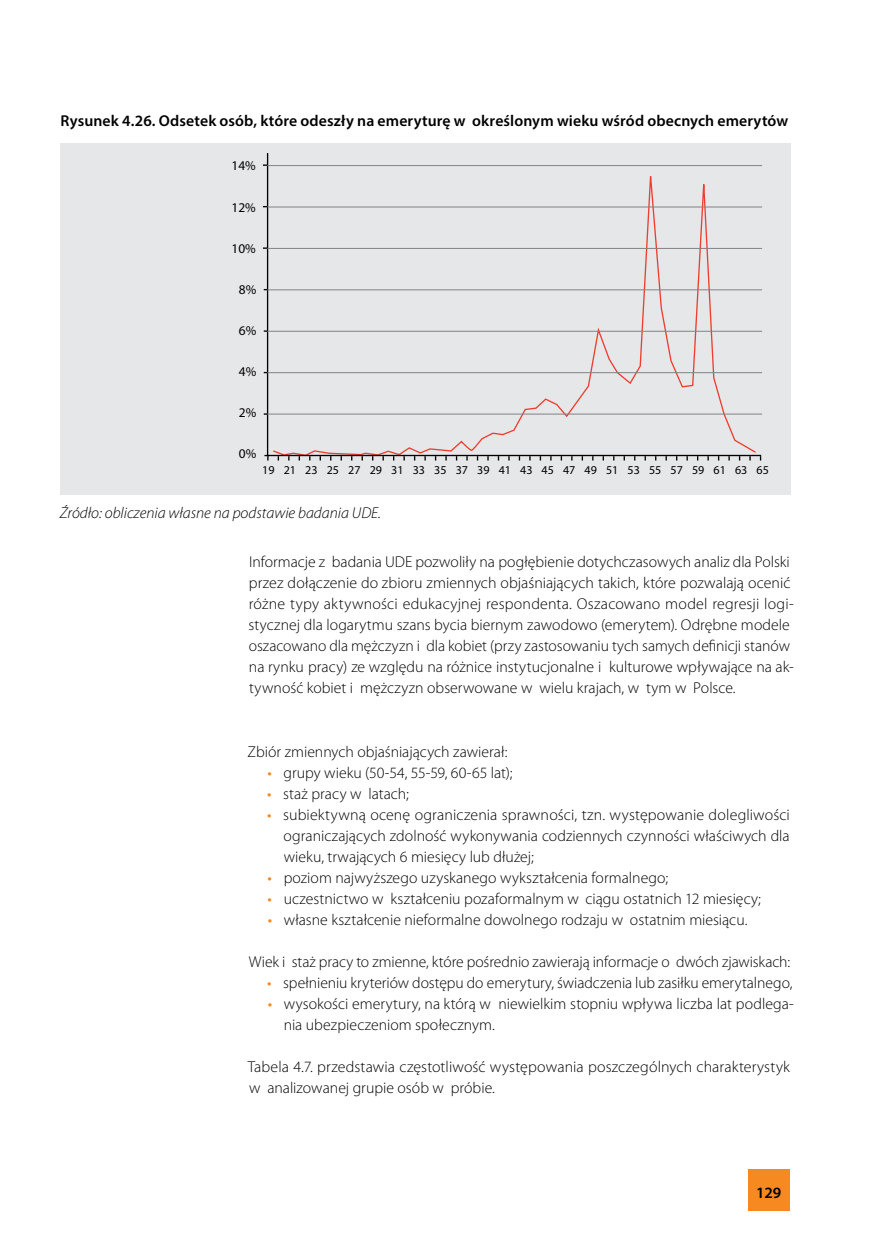
<style>
.page{position:relative;width:874px;height:1241px;background:#fff}
.page>*{position:absolute;margin:0;border:0;box-sizing:border-box;transform-origin:0 0}
.t1{font:300 15.75px/21px "Myriad Pro";color:#000}
.t2{font:600 15.75px "Myriad Pro";letter-spacing:.01em;color:#000}
.t3{font:italic 300 15.75px "Myriad Pro";color:#000}
.t4{font:13.3px "Myriad Pro";color:#000}
.t5{font:12.08px "Myriad Pro";color:#000}
.s1{font-weight:400;color:#f6891f}
</style>
<div class="page">
<div style="left:747px;top:1169px;width:42px;height:41px;background:#f6891f"></div>
<div style="left:60px;top:143px;width:730px;height:351px;background:#e6e7e8"></div>
<svg style="left:266px;top:154px;width:496px;height:303px"></svg>
<hr style="left:267px;top:165px;width:494px;height:1px;background:#808285">
<hr style="left:267px;top:207px;width:494px;height:1px;background:#808285">
<hr style="left:267px;top:248px;width:494px;height:1px;background:#808285">
<hr style="left:267px;top:289px;width:494px;height:1px;background:#808285">
<hr style="left:267px;top:331px;width:494px;height:1px;background:#808285">
<hr style="left:267px;top:413px;width:494px;height:1px;background:#808285">
<hr style="left:267px;top:372px;width:494px;height:1px;background:#808285">
<p class="t2" style="left:61px;top:111px;width:728px">Rysunek 4.26. Odsetek osób, które odeszły na emeryturę w określonym wieku wśród obecnych emerytów</p>
<p class="t4" style="left:231px;top:117px;width:26px">16%</p>
<p class="t4" style="left:231px;top:158px;width:26px">14%</p>
<p class="t4" style="left:231px;top:199px;width:26px">12%</p>
<p class="t4" style="left:231px;top:240px;width:26px">10%</p>
<p class="t4" style="left:239px;top:281px;width:19px">8%</p>
<p class="t4" style="left:239px;top:322px;width:19px">6%</p>
<p class="t4" style="left:239px;top:363px;width:19px">4%</p>
<p class="t4" style="left:239px;top:404px;width:19px">2%</p>
<p class="t4" style="left:239px;top:445px;width:19px">0%</p>
<p class="t5" style="left:262px;top:463px;width:508px">19 21 23 25 27 29 31 33 35 37 39 41 43 45 47 49 51 53 55 57 59 61 63 65</p>
<p class="t3" style="left:60px;top:503px;width:322px">Źródło: obliczenia własne na podstawie badania UDE.</p>
<p class="t1" style="left:248px;top:551px;width:546px">Informacje z badania UDE pozwoliły na pogłębienie dotychczasowych analiz dla Polski przez dołączenie do zbioru zmiennych objaśniających takich, które pozwalają ocenić różne typy aktywności edukacyjnej respondenta. Oszacowano model regresji logi&shy;stycznej dla logarytmu szans bycia biernym zawodowo (emerytem). Odrębne modele oszacowano dla mężczyzn i dla kobiet (przy zastosowaniu tych samych definicji stanów na rynku pracy) ze względu na różnice instytucjonalne i kulturowe wpływające na ak&shy;tywność kobiet i mężczyzn obserwowane w wielu krajach, w tym w Polsce.</p>
<p class="t1" style="left:247px;top:740px;width:261px">Zbiór zmiennych objaśniających zawierał:</p>
<p class="t1" style="left:267px;top:761px;width:246px"><span class="s1">•</span> grupy wieku (50-54, 55-59, 60-65 lat);</p>
<p class="t1" style="left:267px;top:782px;width:143px"><span class="s1">•</span> staż pracy w latach;</p>
<p class="t1" style="left:283px;top:803px;width:507px;text-align:justify;text-indent:-16px"><span class="s1">•</span> subiektywną ocenę ograniczenia sprawności, tzn. występowanie dolegliwości ograniczających zdolność wykonywania codziennych czynności właściwych dla wieku, trwających 6 miesięcy lub dłużej;</p>
<p class="t1" style="left:267px;top:866px;width:402px"><span class="s1">•</span> poziom najwyższego uzyskanego wykształcenia formalnego;</p>
<p class="t1" style="left:267px;top:887px;width:494px"><span class="s1">•</span> uczestnictwo w kształceniu pozaformalnym w ciągu ostatnich 12 miesięcy;</p>
<p class="t1" style="left:267px;top:908px;width:481px"><span class="s1">•</span> własne kształcenie nieformalne dowolnego rodzaju w ostatnim miesiącu.</p>
<p class="t1" style="left:249px;top:950px;width:542px">Wiek i staż pracy to zmienne, które pośrednio zawierają informacje o dwóch zjawiskach:</p>
<p class="t1" style="left:267px;top:971px;width:526px"><span class="s1">•</span> spełnieniu kryteriów dostępu do emerytury, świadczenia lub zasiłku emerytalnego,</p>
<p class="t1" style="left:283px;top:992px;width:511px;text-indent:-16px"><span class="s1">•</span> wysokości emerytury, na którą w niewielkim stopniu wpływa liczba lat podlega&shy;nia ubezpieczeniom społecznym.</p>
<p class="t1" style="left:248px;top:1055px;width:543px">Tabela 4.7. przedstawia częstotliwość występowania poszczególnych charakterystyk w analizowanej grupie osób w próbie.</p>
<p class="t2" style="left:755px;top:1182px;width:27px">129</p>
</div>
